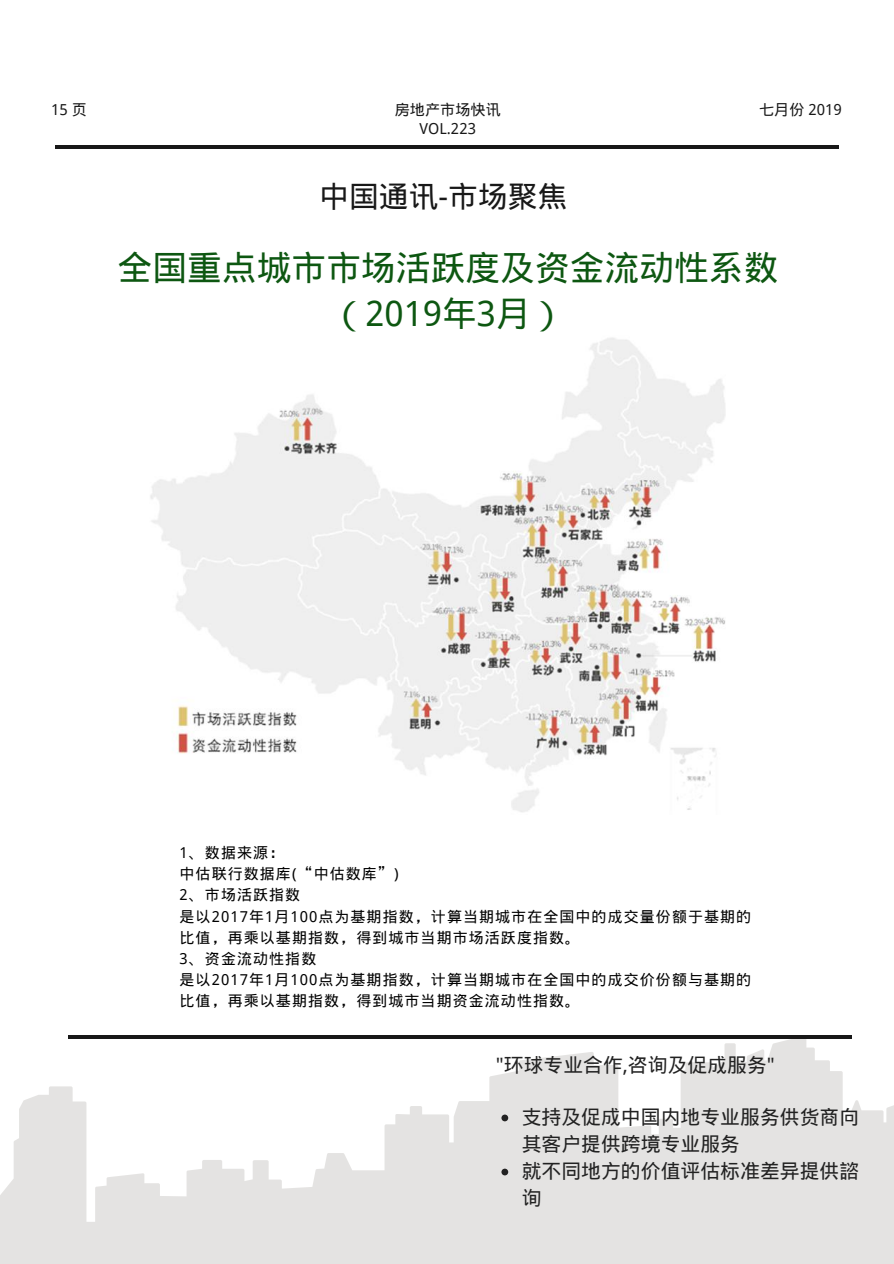
<style>
.page{position:relative;width:894px;height:1264px;background:#fff}
.page>*{position:absolute;margin:0;border:0;box-sizing:border-box;transform-origin:0 0}
.t1{font:34.8px/46.2px "Wen Quan Yi Micro Hei";color:#0d5711;text-align:center}
.t2{font:29.85px "Wen Quan Yi Micro Hei";color:#181818}
.t3{font:19.8px/27px "Wen Quan Yi Micro Hei";color:#222}
.t4{font:15.15px "Wen Quan Yi Micro Hei";color:#181818}
.t5{font:15px/21.1px "Wen Quan Yi Micro Hei";letter-spacing:.07em;color:#000}
</style>
<div class="page">
<hr style="left:55px;top:146px;width:783px;height:3px;background:#181818">
<svg style="left:0;top:1039px;width:893px;height:224px;fill:#e4e3e2"></svg>
<hr style="left:68px;top:1035px;width:783px;height:4px;background:#181818">
<svg style="left:501px;top:1114px;width:7px;height:7px"></svg>
<svg style="left:501px;top:1168px;width:7px;height:7px"></svg>
<img style="left:150px;top:337px;width:576px;height:475px">
<p class="t4" style="left:51px;top:101px;width:37px">15 页</p>
<p class="t4" style="left:395px;top:100px;width:107px">房地产市场快讯</p>
<p class="t4" style="left:758px;top:100px;width:84px">七月份 2019</p>
<p class="t4" style="left:419px;top:120px;width:58px">VOL.223</p>
<h2 class="t2" style="left:319px;top:179px;width:250px">中国通讯-市场聚焦</h2>
<h1 class="t1" style="left:117px;top:245px;width:662px">全国重点城市市场活跃度及资金流动性系数（2019年3月）</h1>
<p class="t5" style="left:179px;top:842px;width:573px">1、数据来源：<br>中估联行数据库(“中估数库”)<br>2、市场活跃指数<br>是以2017年1月100点为基期指数，计算当期城市在全国中的成交量份额于基期的比值，再乘以基期指数，得到城市当期市场活跃度指数。<br>3、资金流动性指数<br>是以2017年1月100点为基期指数，计算当期城市在全国中的成交价份额与基期的比值，再乘以基期指数，得到城市当期资金流动性指数。</p>
<h3 class="t3" style="left:495px;top:1051px;width:280px">"环球专业合作,咨询及促成服务"</h3>
<h3 class="t3" style="left:521px;top:1103px;width:339px">支持及促成中国内地专业服务供货商向其客户提供跨境专业服务<br>就不同地方的价值评估标准差异提供諮询</h3>
</div>
